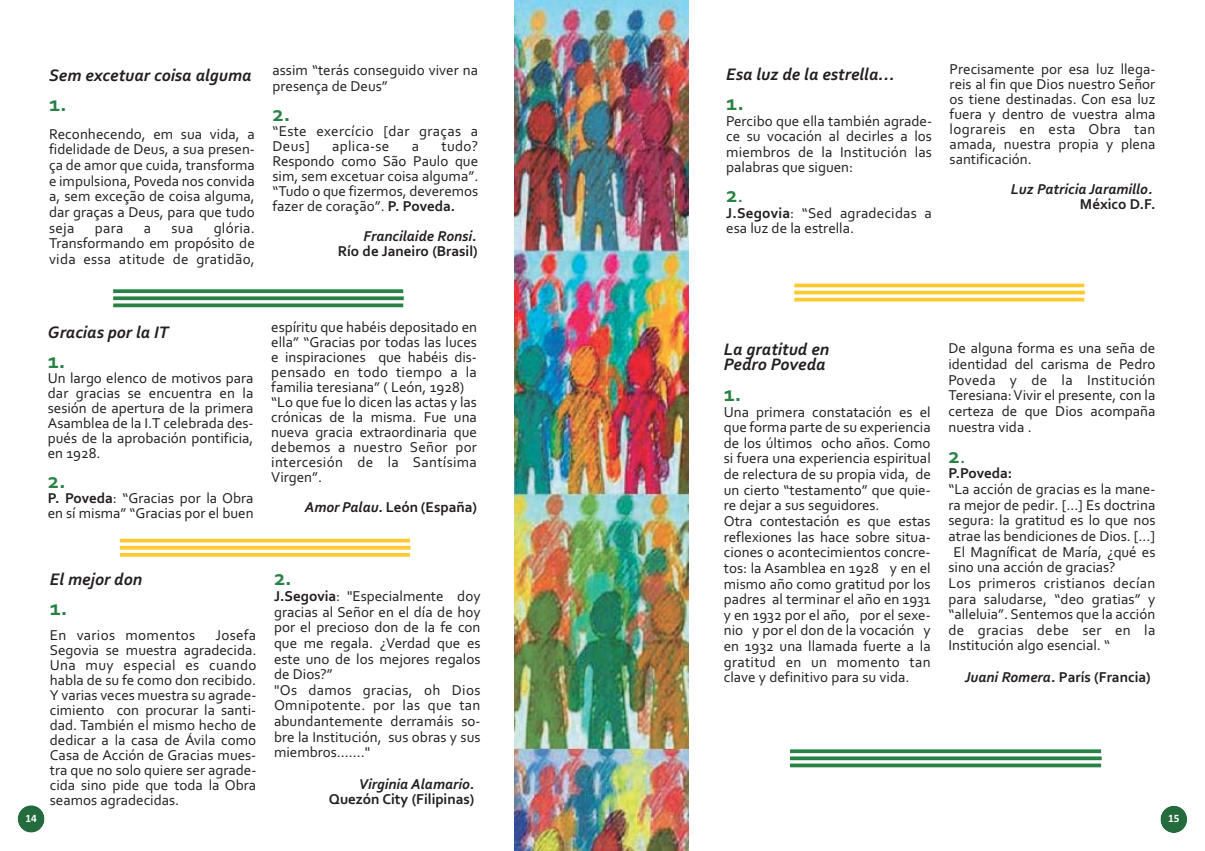
<style>
.page{position:relative;width:1205px;height:851px;background:#fff}
.page>*{position:absolute;margin:0;border:0;box-sizing:border-box;transform-origin:0 0}
.t1{font:700 22.5px "Corbel";color:#298245}
.t2{font:italic 700 17.5px/15px "Corbel";color:#231f20}
.t3{font:15px/15.6px "Corbel";color:#231f20;text-align:justify}
.t4{font:700 15px/15px "Corbel";color:#231f20;text-align:right}
.t5{font:15px/15px "Corbel";letter-spacing:.02em;color:#231f20}
.t6{font:italic 700 15px "Corbel";color:#231f20}
.t7{font:700 11.25px "Calibri";color:#fff}
.s1{font-weight:700}
.s2{font-style:italic}
.s3{font-weight:400}
</style>
<div class="page">
<svg style="left:790px;top:749px;width:311px;height:4px"></svg>
<svg style="left:790px;top:756px;width:311px;height:4px"></svg>
<svg style="left:790px;top:763px;width:311px;height:4px"></svg>
<svg style="left:794px;top:283px;width:290px;height:4px"></svg>
<svg style="left:794px;top:290px;width:291px;height:4px"></svg>
<hr style="left:794px;top:298px;width:290px;height:3px;background:#ffc931">
<img style="left:514px;top:0;width:174px;height:850px">
<svg style="left:113px;top:289px;width:290px;height:4px"></svg>
<svg style="left:113px;top:296px;width:291px;height:4px"></svg>
<svg style="left:113px;top:303px;width:290px;height:4px"></svg>
<svg style="left:17px;top:805px;width:28px;height:28px"></svg>
<svg style="left:1160px;top:805px;width:28px;height:28px"></svg>
<svg style="left:120px;top:538px;width:290px;height:4px"></svg>
<svg style="left:120px;top:545px;width:290px;height:4px"></svg>
<hr style="left:120px;top:553px;width:290px;height:3px;background:#ffc931">
<p class="t2" style="left:49px;top:69px;width:204px">Sem excetuar coisa alguma</p>
<h1 class="t1" style="left:49px;top:95px;width:19px">1.</h1>
<p class="t3" style="left:49px;top:127px;width:207px">Reconhecendo, em sua vida, a fidelidade de Deus, a sua presen‐ ça de amor que cuida, transforma e impulsiona, Poveda nos convida a, sem exceção de coisa alguma, dar graças a Deus, para que tudo seja</p>
<p class="t3" style="left:49px;top:221px;width:207px;text-indent:165px">glória.<br>Transformando em propósito de vida essa atitude de gratidão,</p>
<p class="t3" style="left:95px;top:221px;width:30px">para</p>
<p class="t3" style="left:144px;top:221px;width:9px">a</p>
<p class="t3" style="left:172px;top:221px;width:23px">sua</p>
<p class="t3" style="left:272px;top:64px;width:207px">assim “terás conseguido viver na presença de Deus”</p>
<h1 class="t1" style="left:272px;top:105px;width:19px">2.</h1>
<p class="t5" style="left:272px;top:125px;width:207px">“Este exercício [dar graças a<br>Deus]</p>
<p class="t3" style="left:272px;top:140px;width:207px;line-height:15px;text-indent:169px">tudo?<br>Respondo como São Paulo que sim, sem excetuar coisa alguma”. “Tudo o que fizermos, deveremos fazer de coração”. <span class="s1">P. Poveda.</span></p>
<p class="t4" style="left:338px;top:230px;width:141px"><span class="s2">Francilaide Ronsi</span>.<br>Río de Janeiro (Brasil)</p>
<p class="t5" style="left:332px;top:140px;width:59px">aplica‐se</p>
<p class="t3" style="left:412px;top:139px;width:9px">a</p>
<p class="t2" style="left:48px;top:326px;width:123px">Gracias por la IT</p>
<h1 class="t1" style="left:48px;top:351px;width:19px">1.</h1>
<p class="t3" style="left:48px;top:371px;width:207px;line-height:15px">Un largo elenco de motivos para dar gracias se encuentra en la sesión de apertura de la primera Asamblea de la I.T celebrada des‐ pués de la aprobación pontificia, en 1928.</p>
<h1 class="t1" style="left:48px;top:471px;width:19px">2.</h1>
<p class="t3" style="left:48px;top:491px;width:207px;line-height:15px"><span class="s1">P. Poveda</span>: “Gracias por la Obra en sí misma” “Gracias por el buen</p>
<p class="t3" style="left:271px;top:321px;width:207px;line-height:15px;text-align:left">espíritu que habéis depositado en ella” “Gracias por todas las luces e inspiraciones que habéis dis‐ pensado en todo tiempo a la familia teresiana” ( León, 1928) “Lo que fue lo dicen las actas y las crónicas de la misma. Fue una nueva gracia extraordinaria que debemos a nuestro Señor por intercesión de la Santísima<br>Virgen”.</p>
<p class="t4" style="left:305px;top:501px;width:174px"><span class="s2">Amor Palau.</span> León (España)</p>
<p class="t2" style="left:50px;top:573px;width:94px">El mejor don</p>
<h1 class="t1" style="left:50px;top:599px;width:19px">1.</h1>
<p class="t5" style="left:50px;top:629px;width:147px">En varios momentos</p>
<p class="t3" style="left:50px;top:629px;width:208px;line-height:15px;text-indent:166px">Josefa Segovia se muestra agradecida.<br>Una muy especial es cuando habla de su fe como don recibido.<br>Y varias veces muestra su agrade‐ cimiento con procurar la santi‐ dad. También el mismo hecho de dedicar a la casa de Ávila como Casa de Acción de Gracias mues‐ tra que no solo quiere ser agrade‐ cida sino pide que toda la Obra seamos agradecidas.</p>
<h1 class="t1" style="left:274px;top:569px;width:19px">2.</h1>
<p class="t3" style="left:274px;top:589px;width:208px;text-align:left"><span class="s1">J.Segovia</span>: "Especialmente doy gracias al Señor en el día de hoy por el precioso don de la fe con que me regala. ¿Verdad que es este uno de los mejores regalos de Dios?”<br>"Os damos gracias, oh Dios<br>Omnipotente. por las que tan abundantemente derramáis so‐ bre la Institución, sus obras y sus miembros......."</p>
<p class="t6" style="left:359px;top:777px;width:117px">Virginia Alamario.</p>
<p class="t4" style="left:329px;top:793px;width:147px">Quezón City (Filipinas)</p>
<p class="t2" style="left:726px;top:68px;width:170px">Esa luz de la estrella…</p>
<h1 class="t1" style="left:726px;top:94px;width:19px">1.</h1>
<p class="t3" style="left:726px;top:114px;width:207px">Percibo que ella también agrade‐ ce su vocación al decirles a los miembros de la Institución las palabras que siguen:</p>
<h1 class="t1" style="left:726px;top:186px;width:19px">2<span class="s3">.</span></h1>
<p class="t3" style="left:726px;top:206px;width:207px;line-height:15px"><span class="s1">J.Segovia</span>: “Sed agradecidas a esa luz de la estrella.</p>
<p class="t3" style="left:949px;top:63px;width:207px;line-height:15px">Precisamente por esa luz llega‐ reis al fin que Dios nuestro Señor os tiene destinadas. Con esa luz fuera y dentro de vuestra alma lograreis en esta Obra tan amada, nuestra propia y plena santificación.</p>
<p class="t6" style="left:1011px;top:184px;width:143px">Luz Patricia Jaramillo.</p>
<p class="t4" style="left:1080px;top:198px;width:77px">México D.F.</p>
<p class="t2" style="left:724px;top:343px;width:107px">La gratitud en<br>Pedro Poveda</p>
<h1 class="t1" style="left:724px;top:385px;width:19px">1.</h1>
<p class="t3" style="left:724px;top:405px;width:208px;text-align:left">Una primera constatación es el que forma parte de su experiencia de los últimos ocho años. Como si fuera una experiencia espiritual de relectura de su propia vida, de un cierto “testamento” que quie‐ re dejar a sus seguidores.<br>Otra contestación es que estas reflexiones las hace sobre situa‐ ciones o acontecimientos concre‐ tos: la Asamblea en 1928 y en el mismo año como gratitud por los padres al terminar el año en 1931 y en 1932 por el año, por el sexe‐ nio y por el don de la vocación y en 1932 una llamada fuerte a la gratitud en un momento tan clave y definitivo para su vida.</p>
<p class="t3" style="left:948px;top:342px;width:208px">De alguna forma es una seña de identidad del carisma de Pedro Poveda y de la Institución Teresiana: Vivir el presente, con la certeza de que Dios acompaña nuestra vida .</p>
<h1 class="t1" style="left:948px;top:447px;width:19px">2<span class="s3">.</span></h1>
<p class="t4" style="left:948px;top:467px;width:65px">P.Poveda:</p>
<p class="t3" style="left:948px;top:482px;width:208px">“La acción de gracias es la mane‐</p>
<p class="t3" style="left:948px;top:498px;width:208px">ra mejor de pedir. […] Es doctrina</p>
<p class="t3" style="left:948px;top:514px;width:208px">segura: la gratitud es lo que nos</p>
<p class="t3" style="left:948px;top:529px;width:208px">atrae las bendiciones de Dios. […]</p>
<p class="t3" style="left:953px;top:545px;width:203px">El Magníficat de María, ¿qué es</p>
<p class="t3" style="left:948px;top:561px;width:169px">sino una acción de gracias?</p>
<p class="t5" style="left:948px;top:576px;width:208px">Los primeros cristianos decían</p>
<p class="t3" style="left:948px;top:592px;width:208px">para saludarse, “deo gratias” y</p>
<p class="t3" style="left:948px;top:607px;width:208px">“alleluia”. Sentemos que la acción</p>
<p class="t5" style="left:948px;top:623px;width:208px">de gracias debe ser en la</p>
<p class="t3" style="left:948px;top:639px;width:163px">Institución algo esencial. “</p>
<p class="t4" style="left:965px;top:670px;width:187px"><span class="s2">Juani Romera</span>. París (Francia)</p>
<p class="t7" style="left:25px;top:811px;width:13px">14</p>
<p class="t7" style="left:1168px;top:811px;width:13px">15</p>
</div>
